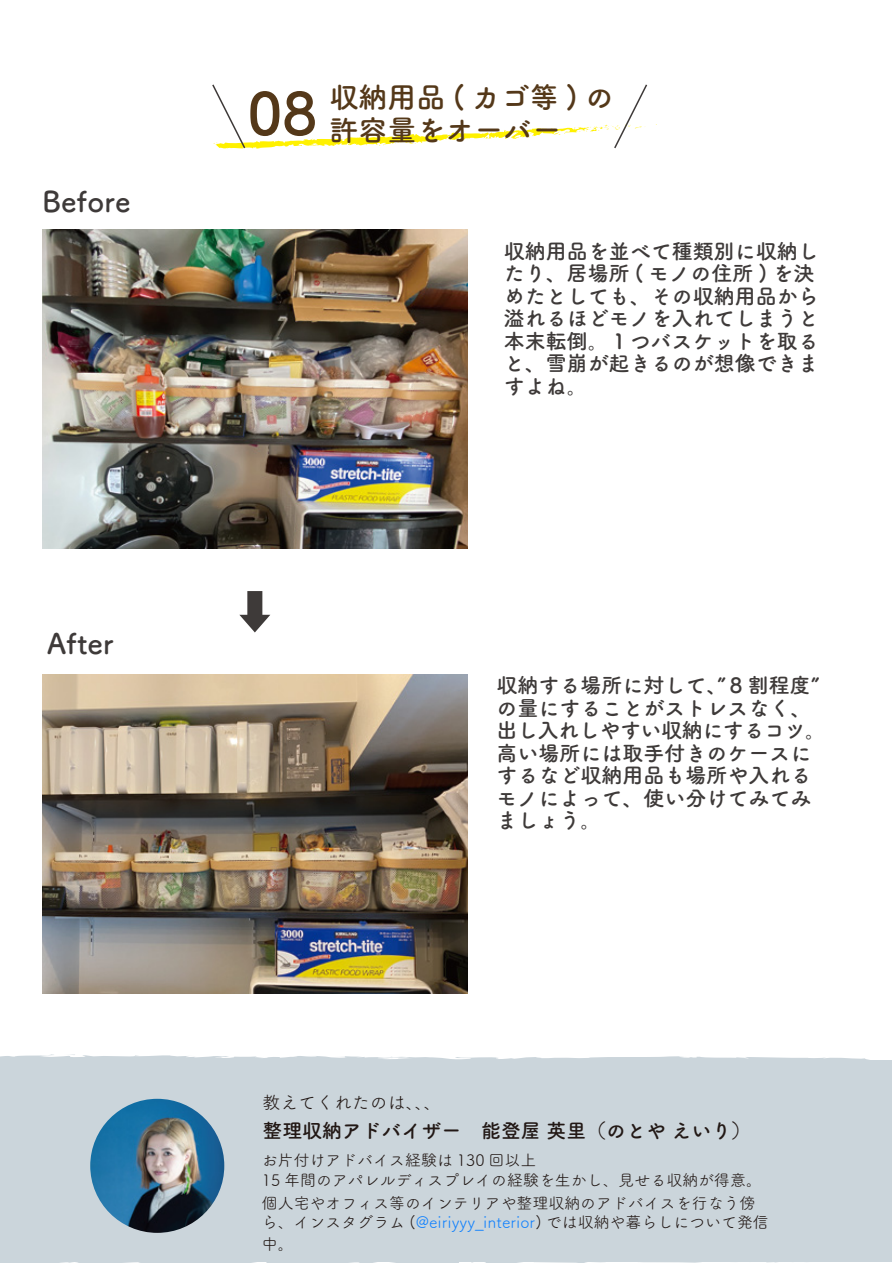
<style>
.page{position:relative;width:893px;height:1263px;background:#fff}
.page>*{position:absolute;margin:0;border:0;box-sizing:border-box;transform-origin:0 0}
.t1{font:700 29.1px/32.8px "Tsuku A Rd Gothic";color:#543819}
.t2{font:700 28.5px "Tsuku A Rd Gothic";color:#3e3a39}
.t3{font:700 21px/22.5px "Tsuku A Rd Gothic";color:#3e3a39}
.t4{font:700 19.95px "Tsuku A Rd Gothic";color:#221815}
.t5{font:17.85px "Tsuku A Rd Gothic";color:#221815}
.t6{font:15.9px/20.7px "Tsuku A Rd Gothic";color:#221815}
.s1{color:#0f80fe}
</style>
<div class="page">
<svg style="left:889px;top:1133px;width:2px;height:36px"></svg>
<svg style="left:887px;top:1182px;width:3px;height:40px"></svg>
<svg style="left:884px;top:1240px;width:8px;height:21px"></svg>
<div style="left:0;top:1054px;width:884px;height:209px;background:#cbd5db"></div>
<svg style="left:132px;top:1055px;width:7px;height:2px"></svg>
<svg style="left:745px;top:1256px;width:115px;height:7px"></svg>
<svg style="left:675px;top:1257px;width:64px;height:6px"></svg>
<svg style="left:603px;top:1261px;width:12px;height:1px"></svg>
<svg style="left:886px;top:1060px;width:6px;height:6px"></svg>
<svg style="left:64px;top:1054px;width:12px;height:2px"></svg>
<svg style="left:212px;top:84px;width:436px;height:65px"></svg>
<img style="left:90px;top:1099px;width:134px;height:134px;border-radius:67px">
<img style="left:42px;top:230px;width:425px;height:319px">
<img style="left:42px;top:675px;width:425px;height:319px">
<svg style="left:239px;top:591px;width:31px;height:41px"></svg>
<h2 class="t2" style="left:42px;top:179px;width:90px">Before</h2>
<h2 class="t2" style="left:47px;top:621px;width:68px">After</h2>
<h1 class="t1" style="left:247px;top:79px;width:368px;text-indent:82px">収納用品 ( カゴ等 ) の<br><sup>08</sup> 許容量をオーバー</h1>
<p class="t3" style="left:504px;top:238px;width:317px">収納用品を並べて種類別に収納したり、居場所 ( モノの住所 ) を決めたとしても、その収納用品から溢れるほどモノを入れてしまうと本末転倒。１つバスケットを取ると、雪崩が起きるのが想像できますよね。</p>
<p class="t3" style="left:497px;top:673px;width:331px">収納する場所に対して、” 8 割程度”の量にすることがストレスなく、出し入れしやすい収納にするコツ。高い場所には取手付きのケースにするなど収納用品も場所や入れるモノによって、使い分けてみてみましょう。</p>
<p class="t5" style="left:262px;top:1089px;width:180px">教えてくれたのは、、、</p>
<p class="t4" style="left:262px;top:1115px;width:490px">整理収納アドバイザー　能登屋 英里（のとや えいり）</p>
<p class="t6" style="left:262px;top:1148px;width:501px">お片付けアドバイス経験は 130 回以上<br>15 年間のアパレルディスプレイの経験を生かし、見せる収納が得意。</p>
<p class="t6" style="left:262px;top:1192px;width:508px;line-height:19px">個人宅やオフィス等のインテリアや整理収納のアドバイスを行なう傍ら、インスタグラム (<span class="s1">@eiriyyy_interior</span>) では収納や暮らしについて発信</p>
<p class="t6" style="left:262px;top:1233px;width:33px">中。</p>
</div>
